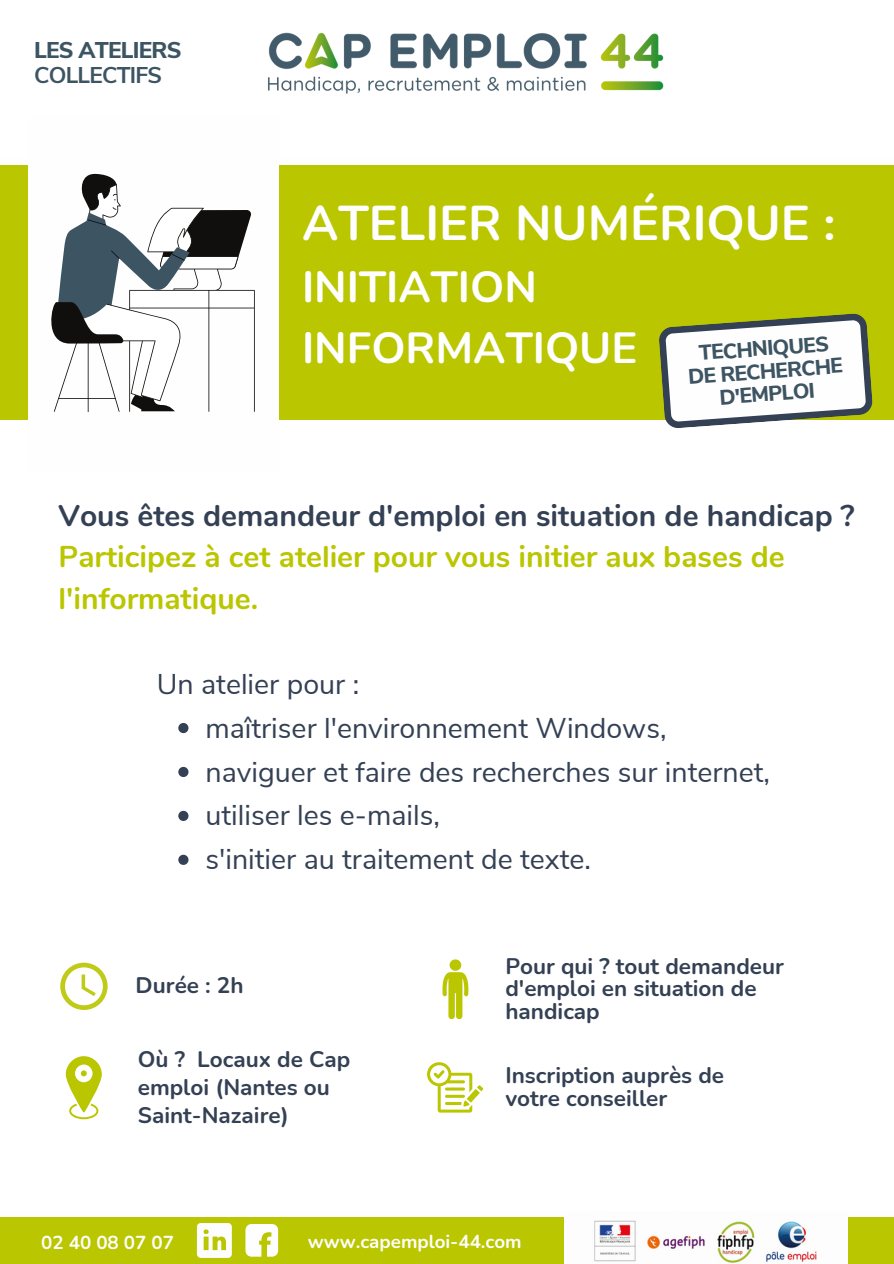
<style>
.page{position:relative;width:894px;height:1264px;background:#fff}
.page>*{position:absolute;margin:0;border:0;box-sizing:border-box;transform-origin:0 0}
.t1{font:700 48.75px "Nunito";color:#fff}
.t2{font:700 43.5px/60.8px "Nunito";color:#fff}
.t3{font:700 30px/41.7px "Nunito";color:#bac600}
.t4{font:700 30px "Nunito";color:#344054}
.t5{font:28.5px/44px "Nunito Sans";color:#344054}
.t6{font:800 22.8px "Nunito Sans";letter-spacing:-.035em;color:#3d5463}
.t7{font:700 22.8px "Nunito Sans";letter-spacing:-.035em;color:#3d5463}
.t8{font:700 22.5px/22.5px "Nunito";color:#344054}
.t9{font:800 21.15px/22.8px "Nunito Sans";color:#3d5463;text-align:center}
.t10{font:700 18.75px "Nunito";color:#fefefe}
</style>
<div class="page">
<div style="left:0;top:1216px;width:893px;height:47px;background:#bac600"></div>
<img style="left:564px;top:1216px;width:283px;height:47px">
<svg style="left:197px;top:1223px;width:35px;height:34px"></svg>
<svg style="left:245px;top:1224px;width:33px;height:32px"></svg>
<img style="left:268px;top:32px;width:396px;height:62px">
<div style="left:0;top:165px;width:893px;height:255px;background:#bac600"></div>
<svg style="left:442px;top:959px;width:26px;height:60px"></svg>
<svg style="left:427px;top:1062px;width:56px;height:50px"></svg>
<svg style="left:60px;top:962px;width:48px;height:47px"></svg>
<svg style="left:66px;top:1056px;width:36px;height:63px"></svg>
<svg style="left:178px;top:723px;width:10px;height:10px"></svg>
<svg style="left:178px;top:767px;width:10px;height:10px"></svg>
<svg style="left:178px;top:810px;width:10px;height:11px"></svg>
<svg style="left:178px;top:854px;width:10px;height:10px"></svg>
<div style="left:28px;top:116px;width:250px;height:355px;background:#fefefe"></div>
<svg style="left:52px;top:173px;width:202px;height:238px"></svg>
<svg style="left:659px;top:313px;width:214px;height:115px;background:#d8dbca"></svg>
<p class="t6" style="left:34px;top:35px;width:149px">LES ATELIERS</p>
<p class="t7" style="left:34px;top:60px;width:129px">COLLECTIFS</p>
<h1 class="t1" style="left:302px;top:191px;width:535px">ATELIER NUMÉRIQUE :</h1>
<h2 class="t2" style="left:302px;top:257px;width:337px">INITIATION<br>INFORMATIQUE</h2>
<p class="t9" style="left:685px;top:342px;width:156px;rotate:-4deg">TECHNIQUES<br>DE RECHERCHE<br>D'EMPLOI</p>
<h3 class="t4" style="left:59px;top:495px;width:797px">Vous êtes demandeur d'emploi en situation de handicap ?</h3>
<h3 class="t3" style="left:59px;top:536px;width:727px">Participez à cet atelier pour vous initier aux bases de l'informatique.</h3>
<p class="t5" style="left:157px;top:662px;width:204px">Un atelier pour :</p>
<p class="t5" style="left:205px;top:706px;width:566px">maîtriser l'environnement Windows, naviguer et faire des recherches sur internet, utiliser les e-mails,<br>s'initier au traitement de texte.</p>
<p class="t8" style="left:136px;top:974px;width:109px">Durée : 2h</p>
<p class="t8" style="left:138px;top:1045px;width:214px;line-height:28.2px">Où ? Locaux de Cap emploi (Nantes ou<br>Saint-Nazaire)</p>
<p class="t8" style="left:505px;top:955px;width:280px">Pour qui ? tout demandeur d'emploi en situation de handicap</p>
<p class="t8" style="left:505px;top:1064px;width:220px">Inscription auprès de votre conseiller</p>
<p class="t10" style="left:41px;top:1229px;width:134px">02 40 08 07 07</p>
<p class="t10" style="left:308px;top:1228px;width:215px">www.capemploi-44.com</p>
</div>
